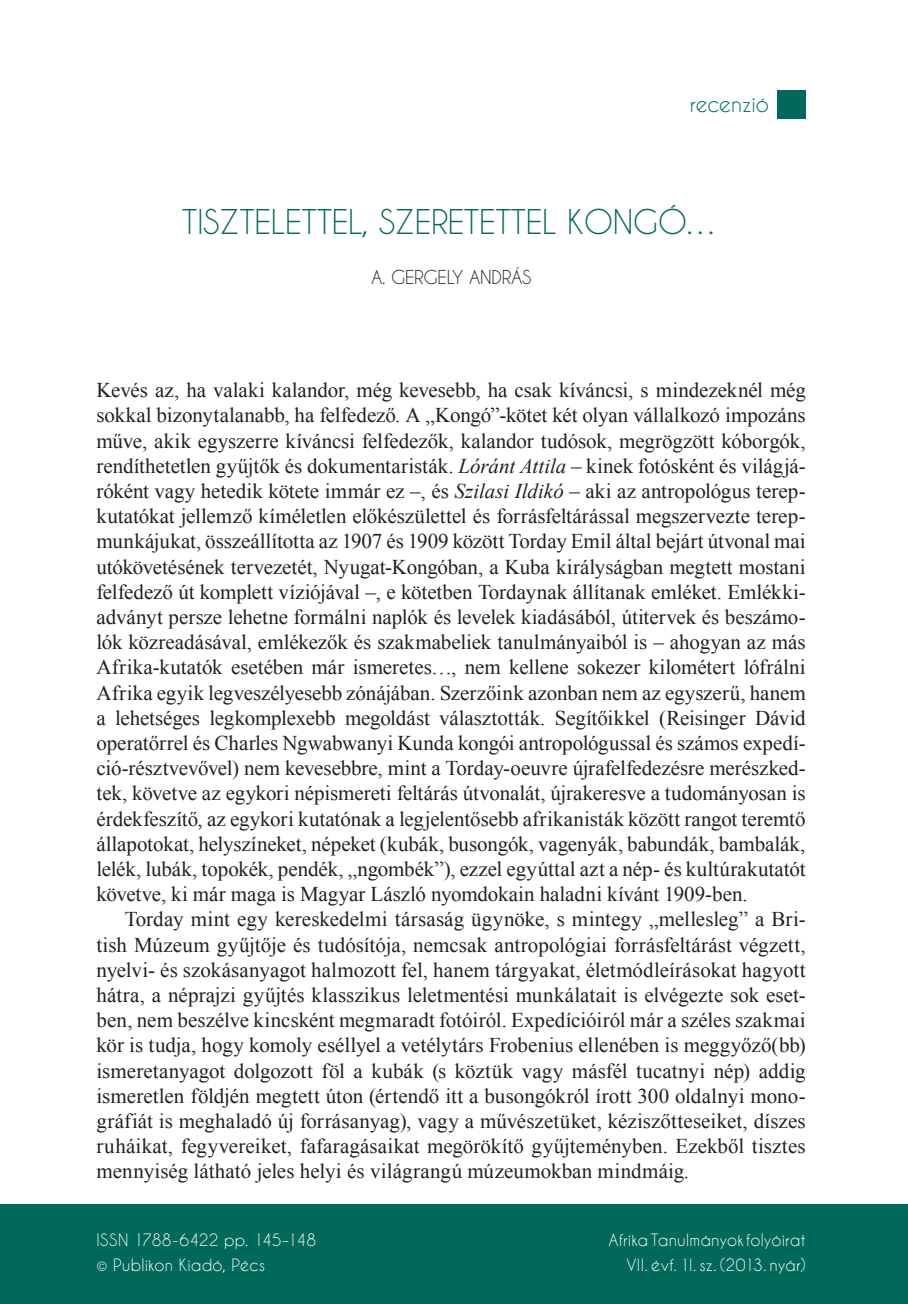
<style>
.page{position:relative;width:908px;height:1304px;background:#fff}
.page>*{position:absolute;margin:0;border:0;box-sizing:border-box;transform-origin:0 0}
.t1{font:32px "Caviar Dreams";letter-spacing:-.015em;color:#006959}
.t2{font:21px/25.2px "Times New Roman";color:#231f20;text-align:justify}
.t3{font:21px "Caviar Dreams";color:#006959}
.t4{font:18px "Caviar Dreams";letter-spacing:-.015em;color:#231f20}
.t5{font:16px "Caviar Dreams";letter-spacing:.01em;color:#fff}
.t6{font:16px "Caviar Dreams";letter-spacing:-.01em;color:#fff}
.s1{font-style:italic}
</style>
<div class="page">
<div style="left:0;top:1204px;width:907px;height:100px;background:#006959"></div>
<div style="left:777px;top:91px;width:28px;height:28px;background:#006959"></div>
<p class="t3" style="left:689px;top:92px;width:80px">recenzió</p>
<h1 class="t1" style="left:182px;top:204px;width:540px">Tisztelettel, szeretettel Kongó…</h1>
<p class="t4" style="left:371px;top:267px;width:160px">A. Gergely András</p>
<p class="t2" style="left:96px;top:377px;width:710px">Kevés az, ha valaki kalandor, még kevesebb, ha csak kíváncsi, s mindezeknél még sokkal bizonytalanabb, ha felfedező. A „Kongó”-kötet két olyan vállalkozó impozáns műve, akik egyszerre kíváncsi felfedezők, kalandor tudósok, megrögzött kóborgók, rendíthetetlen gyűjtők és dokumentaristák. <span class="s1">Lóránt Attila</span> – kinek fotósként és világjá&shy;róként vagy hetedik kötete immár ez –, és <span class="s1">Szilasi Ildikó</span> – aki az antropológus terep&shy;kutatókat jellemző kíméletlen előkészülettel és forrásfeltárással megszervezte terep&shy;munkájukat, összeállította az 1907 és 1909 között Torday Emil által bejárt útvonal mai utókövetésének tervezetét, Nyugat-Kongóban, a Kuba királyságban megtett mostani felfedező út komplett víziójával –, e kötetben Tordaynak állítanak emléket. Emlékki&shy;adványt persze lehetne formálni naplók és levelek kiadásából, útitervek és beszámo&shy;lók közreadásával, emlékezők és szakmabeliek tanulmányaiból is – ahogyan az más Afrika-kutatók esetében már ismeretes…, nem kellene sokezer kilométert lófrálni Afrika egyik legveszélyesebb zónájában. Szerzőink azonban nem az egyszerű, hanem a lehetséges legkomplexebb megoldást választották. Segítőikkel (Reisinger Dávid operatőrrel és Charles Ngwabwanyi Kunda kongói antropológussal és számos expedí&shy;ció-résztvevővel) nem kevesebbre, mint a Torday-oeuvre újrafelfedezésre merészked&shy;tek, követve az egykori népismereti feltárás útvonalát, újrakeresve a tudományosan is érdekfeszítő, az egykori kutatónak a legjelentősebb afrikanisták között rangot teremtő állapotokat, helyszíneket, népeket (kubák, busongók, vagenyák, babundák, bambalák, lelék, lubák, topokék, pendék, „ngombék”), ezzel egyúttal azt a nép- és kultúrakutatót követve, ki már maga is Magyar László nyomdokain haladni kívánt 1909-ben.</p>
<p class="t2" style="left:96px;top:906px;width:710px;text-indent:28px">Torday mint egy kereskedelmi társaság ügynöke, s mintegy „mellesleg” a Bri&shy;tish Múzeum gyűjtője és tudósítója, nemcsak antropológiai forrásfeltárást végzett, nyelvi- és szokásanyagot halmozott fel, hanem tárgyakat, életmódleírásokat hagyott hátra, a néprajzi gyűjtés klasszikus leletmentési munkálatait is elvégezte sok eset&shy;ben, nem beszélve kincsként megmaradt fotóiról. Expedícióiról már a széles szakmai kör is tudja, hogy komoly eséllyel a vetélytárs Frobenius ellenében is meggyőző(bb) ismeretanyagot dolgozott föl a kubák (s köztük vagy másfél tucatnyi nép) addig ismeretlen földjén megtett úton (értendő itt a busongókról írott 300 oldalnyi mono&shy;gráfiát is meghaladó új forrásanyag), vagy a művészetüket, kéziszőtteseiket, díszes ruháikat, fegyvereiket, fafaragásaikat megörökítő gyűjteményben. Ezekből tisztes mennyiség látható jeles helyi és világrangú múzeumokban mindmáig.</p>
<p class="t5" style="left:96px;top:1231px;width:221px">ISSN 1788-6422 pp. 145–148</p>
<p class="t5" style="left:608px;top:1231px;width:199px">Afrika Tanulmányok folyóirat</p>
<p class="t5" style="left:96px;top:1256px;width:170px">© Publikon Kiadó, Pécs</p>
<p class="t6" style="left:626px;top:1256px;width:181px">VII. évf. 1I. sz. (2013. nyár)</p>
</div>
